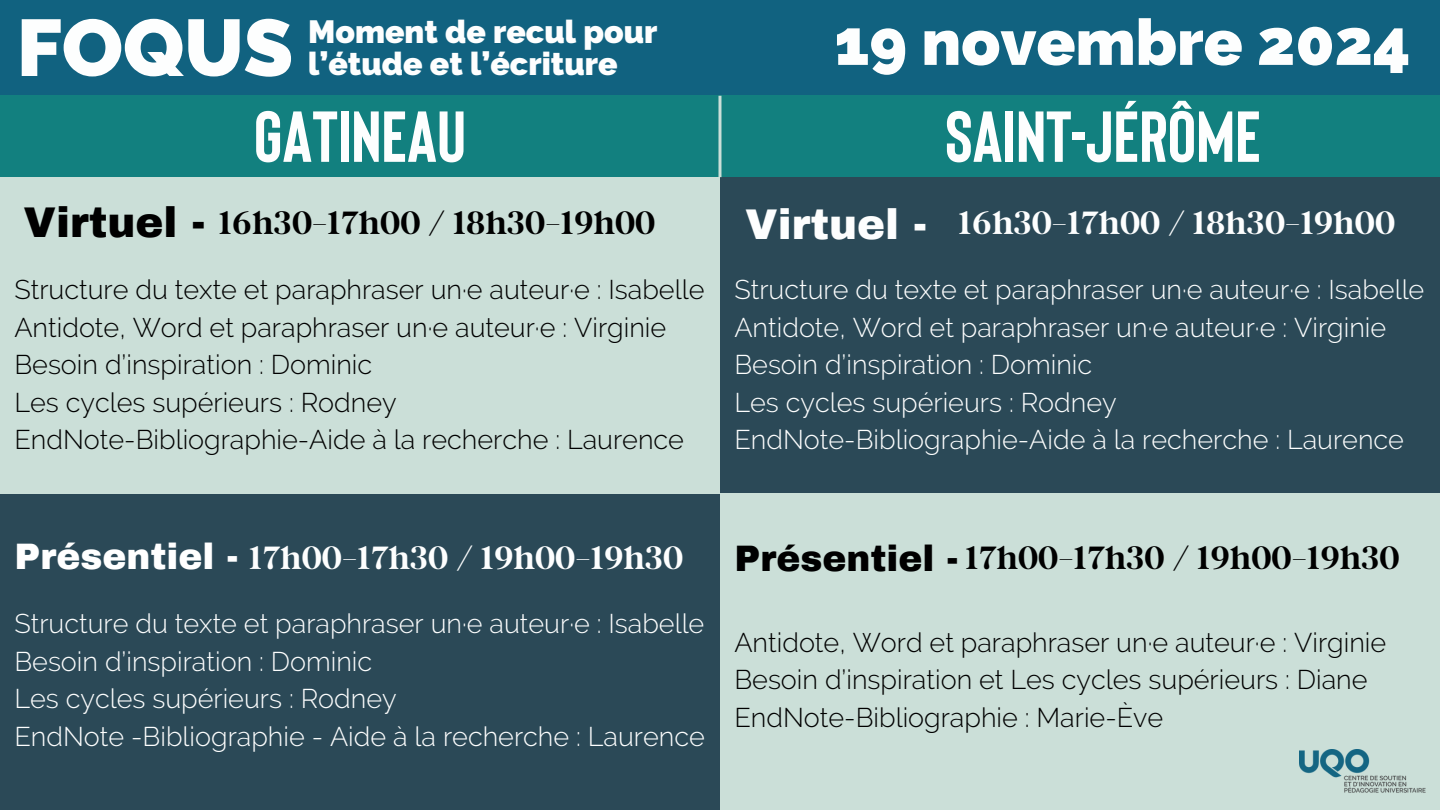
<style>
.page{position:relative;width:1440px;height:810px;background:#fff}
.page>*{position:absolute;margin:0;border:0;box-sizing:border-box;transform-origin:0 0}
.t1{font:900 80px "Raleway";color:#fdfefe}
.t2{font:700 72px "Bison";color:#fdfefe}
.t3{font:900 64px "Raleway";color:#fdfefe}
.t4{font:900 42px "Archivo";color:#000}
.t5{font:900 42px "Archivo";color:#fdfefe}
.t6{font:900 36px "Archivo";color:#fff}
.t7{font:900 36px "Archivo";color:#000}
.t8{font:700 32px "Bastia";color:#000}
.t9{font:700 32px "Bastia";color:#fdfefe}
.t10{font:900 32px/32.2px "Raleway";color:#fdfefe}
.t11{font:300 27px "Raleway";color:#fdfefe}
.t12{font:300 27px "Raleway";color:#000}
</style>
<div class="page">
<div style="left:0;top:0;width:1440px;height:96px;background:#116280"></div>
<div style="left:0;top:179px;width:720px;height:631px;background:#2b4957"></div>
<div style="left:720px;top:177px;width:719px;height:633px;background:#2b4957"></div>
<div style="left:720px;top:95px;width:720px;height:82px;background:#12807f"></div>
<div style="left:0;top:95px;width:720px;height:82px;background:#12807f"></div>
<div style="left:0;top:177px;width:720px;height:317px;background:#cbdfd8"></div>
<div style="left:720px;top:494px;width:720px;height:316px;background:#cbdfd8"></div>
<hr style="left:718px;top:96px;width:3px;height:81px;background:#cbdfd8">
<img style="left:1300px;top:749px;width:126px;height:44px">
<p class="t1" style="left:17px;top:1px;width:278px">FOQUS</p>
<p class="t10" style="left:308px;top:15px;width:351px">Moment de recul pour l’étude et l’écriture</p>
<p class="t3" style="left:834px;top:5px;width:578px">19 novembre 2024</p>
<h6 class="t2" style="left:254px;top:90px;width:214px">GATINEAU</h6>
<h3 class="t2" style="left:945px;top:90px;width:317px">SAINT-JÉRÔME</h3>
<h2 class="t4" style="left:23px;top:200px;width:183px">Virtuel -</h2>
<p class="t8" style="left:218px;top:202px;width:438px">16h30-17h00 / 18h30-19h00</p>
<p class="t5" style="left:745px;top:202px;width:183px">Virtuel -</p>
<p class="t9" style="left:958px;top:202px;width:438px">16h30-17h00 / 18h30-19h00</p>
<h4 class="t12" style="left:14px;top:274px;width:692px">Structure du texte et paraphraser un·e auteur·e : Isabelle</h4>
<h6 class="t12" style="left:14px;top:311px;width:653px">Antidote, Word et paraphraser un·e auteur·e : Virginie</h6>
<p class="t12" style="left:14px;top:349px;width:359px">Besoin d’inspiration : Dominic</p>
<p class="t12" style="left:14px;top:386px;width:384px">Les cycles supérieurs : Rodney</p>
<p class="t12" style="left:14px;top:424px;width:671px">EndNote-Bibliographie-Aide à la recherche : Laurence</p>
<p class="t11" style="left:734px;top:274px;width:692px">Structure du texte et paraphraser un·e auteur·e : Isabelle</p>
<p class="t11" style="left:734px;top:311px;width:653px">Antidote, Word et paraphraser un·e auteur·e : Virginie</p>
<h5 class="t11" style="left:734px;top:349px;width:359px">Besoin d’inspiration : Dominic</h5>
<h6 class="t11" style="left:734px;top:386px;width:384px">Les cycles supérieurs : Rodney</h6>
<p class="t11" style="left:734px;top:424px;width:671px">EndNote-Bibliographie-Aide à la recherche : Laurence</p>
<h2 class="t6" style="left:14px;top:537px;width:225px">Présentiel -</h2>
<h5 class="t9" style="left:249px;top:537px;width:436px">17h00-17h30 / 19h00-19h30</h5>
<h6 class="t7" style="left:734px;top:540px;width:225px">Présentiel -</h6>
<p class="t8" style="left:965px;top:537px;width:436px">17h00-17h30 / 19h00-19h30</p>
<p class="t11" style="left:14px;top:608px;width:692px">Structure du texte et paraphraser un·e auteur·e : Isabelle</p>
<p class="t11" style="left:14px;top:645px;width:359px">Besoin d’inspiration : Dominic</p>
<p class="t11" style="left:14px;top:683px;width:384px">Les cycles supérieurs : Rodney</p>
<h4 class="t11" style="left:14px;top:720px;width:692px">EndNote -Bibliographie - Aide à la recherche : Laurence</h4>
<h6 class="t12" style="left:734px;top:627px;width:653px">Antidote, Word et paraphraser un·e auteur·e : Virginie</h6>
<p class="t12" style="left:734px;top:664px;width:635px">Besoin d’inspiration et Les cycles supérieurs : Diane</p>
<p class="t12" style="left:734px;top:702px;width:430px">EndNote-Bibliographie : Marie-Ève</p>
</div>
